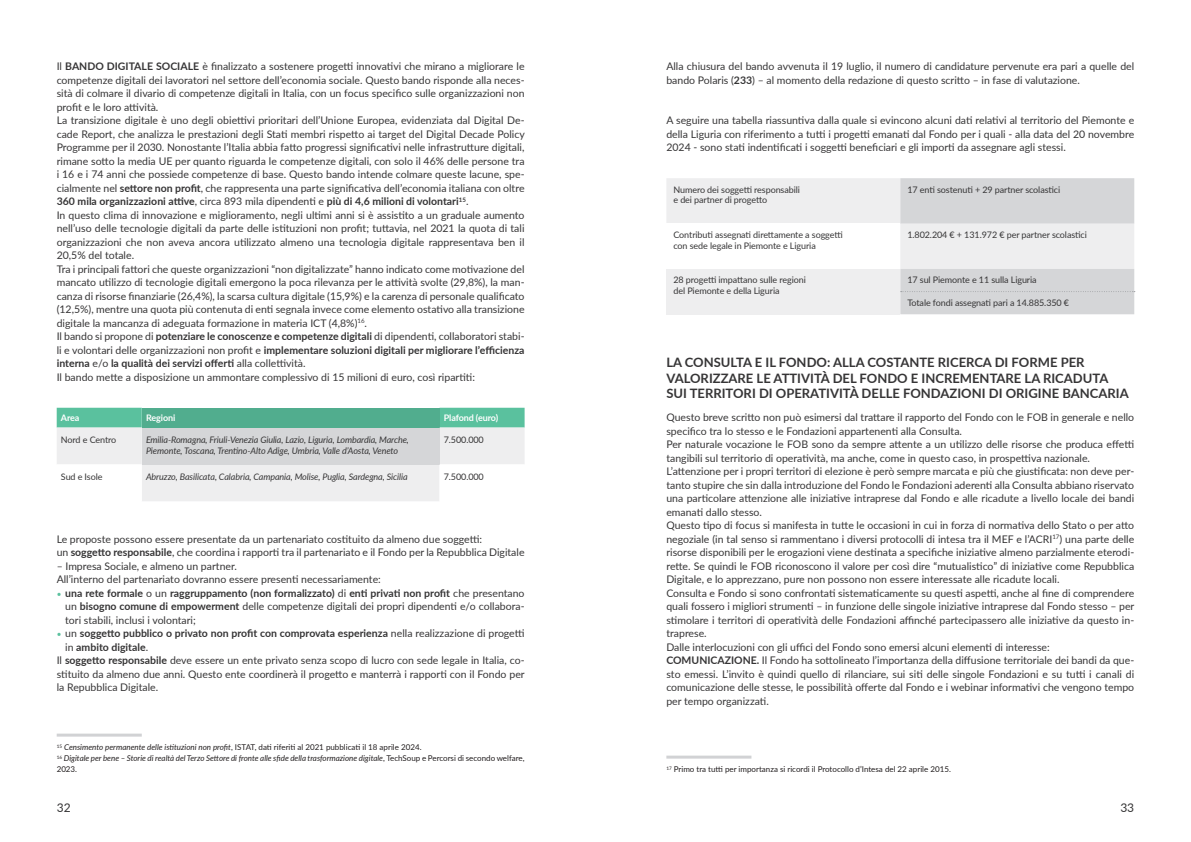
<style>
.page{position:relative;width:1191px;height:842px;background:#fff}
.page>*{position:absolute;margin:0;border:0;box-sizing:border-box;transform-origin:0 0}
.t1{font:700 13px "Lato";color:#363536}
.t2{font:12px "Lato";color:#363536}
.t3{font:12px "Minion Pro";color:#5ac19e}
.t4{font:10.5px/13.5px "Lato";color:#363536;text-align:justify}
.t5{font:700 10.5px/13.5px "Lato";color:#363536;text-align:justify}
.t6{font:9px "Lato";letter-spacing:-.01em;color:#363536}
.t7{font:italic 9px/10.8px "Lato";letter-spacing:-.01em;color:#363536}
.t8{font:700 9px "Lato";letter-spacing:-.01em;color:#fff}
.t9{font:8px "Lato";color:#231f20}
.t10{font:italic 8px/11px "Lato";color:#231f20}
.s1{font-weight:700}
.s2{font-weight:400}
.s3{font-style:italic}
.s4{font-style:normal}
</style>
<div class="page">
<svg style="left:57px;top:408px;width:467px;height:93px;background:#c9ded8"></svg>
<div style="left:666px;top:178px;width:234px;height:45px;background:#eeeeef"></div>
<div style="left:666px;top:269px;width:234px;height:45px;background:#eeeeef"></div>
<svg style="left:900px;top:178px;width:234px;height:136px;background:#dddedf"></svg>
<hr style="left:57px;top:734px;width:85px;height:3px;background:#d1d2d4">
<hr style="left:666px;top:756px;width:85px;height:3px;background:#d1d2d4">
<p class="t4" style="left:57px;top:59px;width:469px">Il <span class="s1">BANDO DIGITALE SOCIALE</span> è finalizzato a sostenere progetti innovativi che mirano a migliorare le competenze digitali dei lavoratori nel settore dell’economia sociale. Questo bando risponde alla neces&shy;sità di colmare il divario di competenze digitali in Italia, con un focus specifico sulle organizzazioni non profit e le loro attività.</p>
<p class="t4" style="left:57px;top:113px;width:469px">La transizione digitale è uno degli obiettivi prioritari dell’Unione Europea, evidenziata dal Digital De&shy;cade Report, che analizza le prestazioni degli Stati membri rispetto ai target del Digital Decade Policy Programme per il 2030. Nonostante l’Italia abbia fatto progressi significativi nelle infrastrutture digitali, rimane sotto la media UE per quanto riguarda le competenze digitali, con solo il 46% delle persone tra i 16 e i 74 anni che possiede competenze di base. Questo bando intende colmare queste lacune, spe&shy;cialmente nel <span class="s1">settore non profit</span>, che rappresenta una parte significativa dell’economia italiana con oltre <span class="s1">360 mila organizzazioni attive</span>, circa 893 mila dipendenti e <span class="s1">più di 4,6 milioni di volontari</span><sup>15</sup>.</p>
<p class="t4" style="left:57px;top:208px;width:469px">In questo clima di innovazione e miglioramento, negli ultimi anni si è assistito a un graduale aumento nell’uso delle tecnologie digitali da parte delle istituzioni non profit; tuttavia, nel 2021 la quota di tali organizzazioni che non aveva ancora utilizzato almeno una tecnologia digitale rappresentava ben il 20,5% del totale.</p>
<p class="t4" style="left:57px;top:262px;width:469px">Tra i principali fattori che queste organizzazioni “non digitalizzate” hanno indicato come motivazione del mancato utilizzo di tecnologie digitali emergono la poca rilevanza per le attività svolte (29,8%), la man&shy;canza di risorse finanziarie (26,4%), la scarsa cultura digitale (15,9%) e la carenza di personale qualificato (12,5%), mentre una quota più contenuta di enti segnala invece come elemento ostativo alla transizione digitale la mancanza di adeguata formazione in materia ICT (4,8%)<sup>16</sup>.</p>
<p class="t5" style="left:57px;top:329px;width:469px"><span class="s2">Il bando si propone di</span> potenziare le conoscenze e competenze digitali <span class="s2">di dipendenti, collaboratori stabi&shy;li e volontari delle organizzazioni non profit e</span> implementare soluzioni digitali per migliorare l’efficienza interna <span class="s2">e/o</span> la qualità dei servizi offerti <span class="s2">alla collettività.</span></p>
<p class="t4" style="left:57px;top:370px;width:420px">Il bando mette a disposizione un ammontare complessivo di 15 milioni di euro, così ripartiti:</p>
<p class="t8" style="left:61px;top:411px;width:20px">Area</p>
<p class="t8" style="left:146px;top:411px;width:31px">Regioni</p>
<p class="t8" style="left:444px;top:411px;width:56px">Plafond (euro)</p>
<p class="t6" style="left:61px;top:434px;width:57px">Nord e Centro</p>
<p class="t7" style="left:146px;top:434px;width:264px">Emilia-Romagna, Friuli-Venezia Giulia, Lazio, Liguria, Lombardia, Marche,<br>Piemonte, Toscana, Trentino-Alto Adige, Umbria, Valle d’Aosta, Veneto</p>
<p class="t6" style="left:444px;top:434px;width:42px">7.500.000</p>
<p class="t6" style="left:61px;top:470px;width:43px">Sud e Isole</p>
<p class="t7" style="left:146px;top:471px;width:263px">Abruzzo, Basilicata, Calabria, Campania, Molise, Puglia, Sardegna, Sicilia</p>
<p class="t6" style="left:444px;top:470px;width:42px">7.500.000</p>
<p class="t4" style="left:57px;top:532px;width:427px">Le proposte possono essere presentate da un partenariato costituito da almeno due soggetti:</p>
<p class="t4" style="left:57px;top:545px;width:469px">un <span class="s1">soggetto responsabile</span>, che coordina i rapporti tra il partenariato e il Fondo per la Repubblica Digitale</p>
<p class="t4" style="left:57px;top:559px;width:182px">– Impresa Sociale, e almeno un partner.</p>
<p class="t4" style="left:57px;top:572px;width:326px">All’interno del partenariato dovranno essere presenti necessariamente:</p>
<p class="t4" style="left:65px;top:586px;width:461px"><span class="s1">una rete formale</span> o un <span class="s1">raggruppamento (non formalizzato)</span> di <span class="s1">enti privati non profit</span> che presentano un <span class="s1">bisogno comune di empowerment</span> delle competenze digitali dei propri dipendenti e/o collabora&shy;tori stabili, inclusi i volontari;</p>
<p class="t5" style="left:65px;top:626px;width:461px"><span class="s2">un</span> soggetto pubblico o privato non profit con comprovata esperienza <span class="s2">nella realizzazione di progetti in</span> ambito digitale<span class="s2">.</span></p>
<p class="t4" style="left:57px;top:653px;width:469px">Il <span class="s1">soggetto responsabile</span> deve essere un ente privato senza scopo di lucro con sede legale in Italia, co&shy;stituito da almeno due anni. Questo ente coordinerà il progetto e manterrà i rapporti con il Fondo per la Repubblica Digitale.</p>
<p class="t3" style="left:57px;top:585px;width:6px">•</p>
<p class="t3" style="left:57px;top:625px;width:6px">•</p>
<p class="t4" style="left:666px;top:59px;width:469px">Alla chiusura del bando avvenuta il 19 luglio, il numero di candidature pervenute era pari a quelle del bando Polaris (<span class="s1">233</span>) – al momento della redazione di questo scritto – in fase di valutazione.</p>
<p class="t4" style="left:666px;top:113px;width:469px">A seguire una tabella riassuntiva dalla quale si evincono alcuni dati relativi al territorio del Piemonte e della Liguria con riferimento a tutti i progetti emanati dal Fondo per i quali - alla data del 20 novembre 2024 - sono stati indentificati i soggetti beneficiari e gli importi da assegnare agli stessi.</p>
<p class="t6" style="left:673px;top:183px;width:128px">Numero dei soggetti responsabili</p>
<p class="t6" style="left:673px;top:194px;width:95px">e dei partner di progetto</p>
<p class="t6" style="left:907px;top:183px;width:154px">17 enti sostenuti + 29 partner scolastici</p>
<p class="t6" style="left:673px;top:228px;width:171px">Contributi assegnati direttamente a soggetti</p>
<p class="t6" style="left:673px;top:239px;width:144px">con sede legale in Piemonte e Liguria</p>
<p class="t6" style="left:907px;top:228px;width:181px">1.802.204 € + 131.972 € per partner scolastici</p>
<p class="t6" style="left:673px;top:274px;width:134px">28 progetti impattano sulle regioni</p>
<p class="t6" style="left:673px;top:284px;width:108px">del Piemonte e della Liguria</p>
<p class="t6" style="left:907px;top:274px;width:131px">17 sul Piemonte e 11 sulla Liguria</p>
<p class="t6" style="left:907px;top:296px;width:163px">Totale fondi assegnati pari a 14.885.350 €</p>
<p class="t1" style="left:666px;top:353px;width:420px">LA CONSULTA E IL FONDO: ALLA COSTANTE RICERCA DI FORME PER</p>
<p class="t1" style="left:666px;top:368px;width:443px">VALORIZZARE LE ATTIVITÀ DEL FONDO E INCREMENTARE LA RICADUTA</p>
<p class="t1" style="left:666px;top:384px;width:464px">SUI TERRITORI DI OPERATIVITÀ DELLE FONDAZIONI DI ORIGINE BANCARIA</p>
<p class="t4" style="left:666px;top:410px;width:469px">Questo breve scritto non può esimersi dal trattare il rapporto del Fondo con le FOB in generale e nello specifico tra lo stesso e le Fondazioni appartenenti alla Consulta.</p>
<p class="t4" style="left:666px;top:437px;width:469px">Per naturale vocazione le FOB sono da sempre attente a un utilizzo delle risorse che produca effetti tangibili sul territorio di operatività, ma anche, come in questo caso, in prospettiva nazionale.</p>
<p class="t4" style="left:666px;top:464px;width:469px">L’attenzione per i propri territori di elezione è però sempre marcata e più che giustificata: non deve per&shy;tanto stupire che sin dalla introduzione del Fondo le Fondazioni aderenti alla Consulta abbiano riservato una particolare attenzione alle iniziative intraprese dal Fondo e alle ricadute a livello locale dei bandi emanati dallo stesso.</p>
<p class="t4" style="left:666px;top:518px;width:469px">Questo tipo di focus si manifesta in tutte le occasioni in cui in forza di normativa dello Stato o per atto negoziale (in tal senso si rammentano i diversi protocolli di intesa tra il MEF e l’ACRI<sup>17</sup>) una parte delle risorse disponibili per le erogazioni viene destinata a specifiche iniziative almeno parzialmente eterodi&shy;rette. Se quindi le FOB riconoscono il valore per così dire “mutualistico” di iniziative come Repubblica Digitale, e lo apprezzano, pure non possono non essere interessate alle ricadute locali.</p>
<p class="t4" style="left:666px;top:586px;width:469px">Consulta e Fondo si sono confrontati sistematicamente su questi aspetti, anche al fine di comprendere quali fossero i migliori strumenti – in funzione delle singole iniziative intraprese dal Fondo stesso – per stimolare i territori di operatività delle Fondazioni affinché partecipassero alle iniziative da questo in&shy;traprese.</p>
<p class="t4" style="left:666px;top:640px;width:385px">Dalle interlocuzioni con gli uffici del Fondo sono emersi alcuni elementi di interesse:</p>
<p class="t4" style="left:666px;top:653px;width:469px"><span class="s1">COMUNICAZIONE.</span> Il Fondo ha sottolineato l’importanza della diffusione territoriale dei bandi da que&shy;sto emessi. L’invito è quindi quello di rilanciare, sui siti delle singole Fondazioni e su tutti i canali di comunicazione delle stesse, le possibilità offerte dal Fondo e i webinar informativi che vengono tempo per tempo organizzati.</p>
<p class="t9" style="left:57px;top:742px;width:366px"><sup>15</sup> <span class="s3">Censimento permanente delle istituzioni non profit</span>, ISTAT, dati riferiti al 2021 pubblicati il 18 aprile 2024.</p>
<p class="t10" style="left:57px;top:752px;width:469px"><sup>16</sup> Digitale per bene – Storie di realtà del Terzo Settore di fronte alle sfide della trasformazione digitale<span class="s4">, TechSoup e Percorsi di secondo welfare,<br>2023.</span></p>
<p class="t9" style="left:666px;top:764px;width:286px"><sup>17</sup> Primo tra tutti per importanza si ricordi il Protocollo d’Intesa del 22 aprile 2015.</p>
<p class="t2" style="left:57px;top:798px;width:15px">32</p>
<p class="t2" style="left:1120px;top:798px;width:15px">33</p>
</div>
